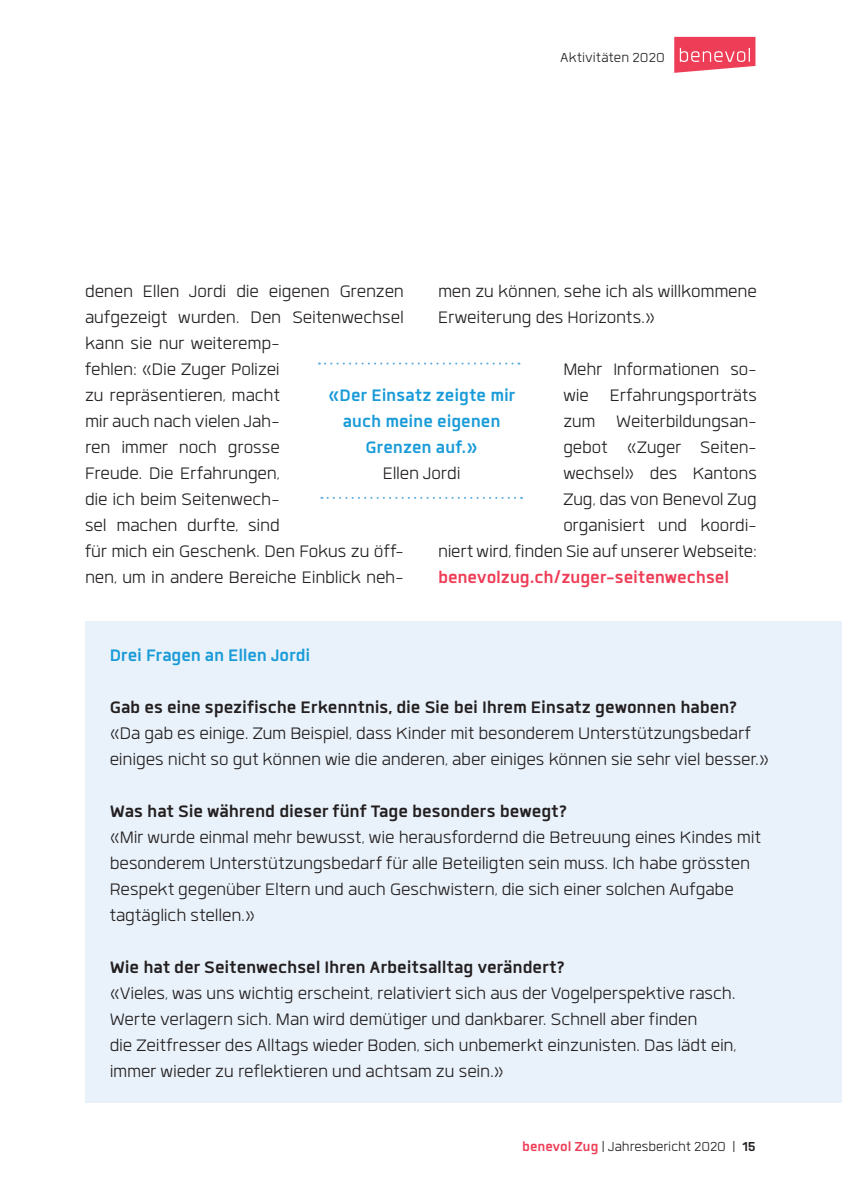
<style>
.page{position:relative;width:842px;height:1191px;background:#fff}
.page>*{position:absolute;margin:0;border:0;box-sizing:border-box;transform-origin:0 0}
.t1{font:300 23px/26px "Quan";letter-spacing:-.005em;color:#231f20}
.t2{font:700 23px "Quan";letter-spacing:-.005em;color:#231f20}
.t3{font:700 23px/26px "Quan";letter-spacing:-.005em;color:#199bd8;text-align:center}
.t4{font:700 23px "Quan";letter-spacing:-.005em;color:#ee3d56}
.t5{font:300 18px "Quan";color:#231f20}
.s1{font-weight:700;color:#ee3d56}
.s2{font-weight:700}
</style>
<div class="page">
<svg style="left:674px;top:37px;width:81px;height:36px;background:#f16074"></svg>
<div style="left:85px;top:621px;width:757px;height:482px;background:#e9f2fa"></div>
<svg style="left:319px;top:362px;width:200px;height:2px"></svg>
<svg style="left:328px;top:497px;width:194px;height:2px"></svg>
<p class="t5" style="left:560px;top:49px;width:106px">Aktivitäten 2020</p>
<p class="t1" style="left:85px;top:278px;width:320px">denen Ellen Jordi die eigenen Grenzen aufgezeigt wurden. Den Seitenwechsel kann sie nur weiteremp-<br>fehlen: «Die Zuger Polizei<br>zu repräsentieren, macht<br>mir auch nach vielen Jah-<br>ren immer noch grosse<br>Freude. Die Erfahrungen,<br>die ich beim Seitenwech-<br>sel machen durfte, sind<br>für mich ein Geschenk. Den Fokus zu öff&shy;nen, um in andere Bereiche Einblick neh-</p>
<p class="t1" style="left:438px;top:278px;width:320px">men zu können, sehe ich als willkommene<br>Erweiterung des Horizonts.»</p>
<p class="t1" style="left:438px;top:356px;width:320px;text-align:right">Mehr Informationen so-<br>wie Erfahrungsporträts<br>zum Weiterbildungsan-<br>gebot «Zuger Seiten-<br>wechsel» des Kantons<br>Zug, das von Benevol Zug<br>organisiert und koordi-<br>niert wird, finden Sie auf unserer Webseite:</p>
<p class="t4" style="left:438px;top:566px;width:293px">benevolzug.ch/zuger-seitenwechsel</p>
<p class="t3" style="left:328px;top:382px;width:189px">«Der Einsatz zeigte mir auch meine eigenen<br>Grenzen auf.»</p>
<p class="t1" style="left:383px;top:460px;width:79px">Ellen Jordi</p>
<p class="t3" style="left:110px;top:642px;width:202px">Drei Fragen an Ellen Jordi</p>
<p class="t2" style="left:110px;top:696px;width:629px">Gab es eine spezifische Erkenntnis, die Sie bei Ihrem Einsatz gewonnen haben?</p>
<p class="t1" style="left:110px;top:720px;width:661px">«Da gab es einige. Zum Beispiel, dass Kinder mit besonderem Unterstützungsbedarf einiges nicht so gut können wie die anderen, aber einiges können sie sehr viel besser.»</p>
<p class="t2" style="left:110px;top:800px;width:459px">Was hat Sie während dieser fünf Tage besonders bewegt?</p>
<p class="t1" style="left:110px;top:824px;width:653px">«Mir wurde einmal mehr bewusst, wie herausfordernd die Betreuung eines Kindes mit besonderem Unterstützungsbedarf für alle Beteiligten sein muss. Ich habe grössten Respekt gegenüber Eltern und auch Geschwistern, die sich einer solchen Aufgabe tagtäglich stellen.»</p>
<p class="t2" style="left:110px;top:956px;width:457px">Wie hat der Seitenwechsel Ihren Arbeitsalltag verändert?</p>
<p class="t1" style="left:110px;top:980px;width:628px">«Vieles, was uns wichtig erscheint, relativiert sich aus der Vogelperspektive rasch.<br>Werte verlagern sich. Man wird demütiger und dankbarer. Schnell aber finden<br>die Zeitfresser des Alltags wieder Boden, sich unbemerkt einzunisten. Das lädt ein, immer wieder zu reflektieren und achtsam zu sein.»</p>
<p class="t5" style="left:522px;top:1138px;width:235px"><span class="s1">benevol Zug</span> | Jahresbericht 2020 | <span class="s2">15</span></p>
</div>
